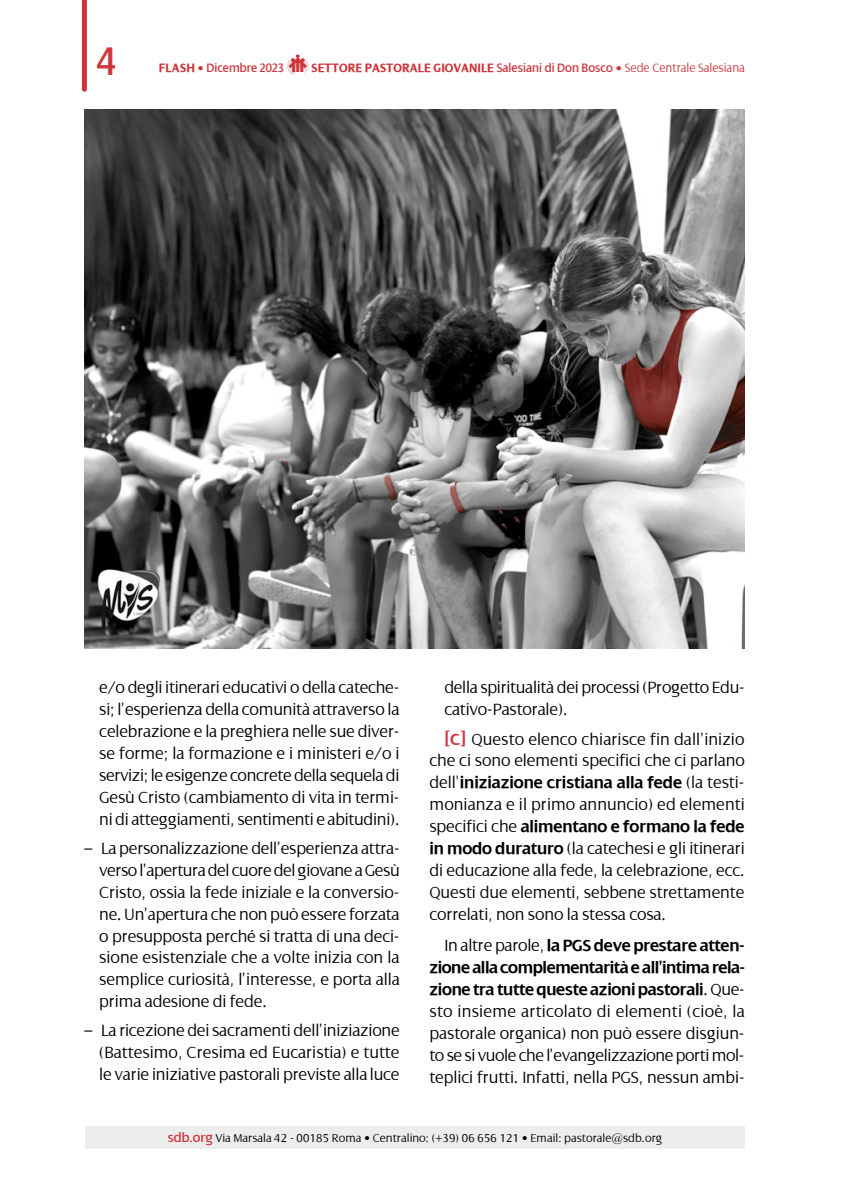
<style>
.page{position:relative;width:844px;height:1191px;background:#fff}
.page>*{position:absolute;margin:0;border:0;box-sizing:border-box;transform-origin:0 0}
.t1{font:42px "Dialog";color:#ce343a;scale:.9 1}
.t2{font:300 17.5px/21.9px "Dialog";letter-spacing:-.01em;color:#000;text-align:justify}
.t3{font:700 13.12px "Dialog";color:#ce343a;scale:.94 1}
.t4{font:13.12px "Dialog";letter-spacing:-.005em;color:#ce343a;scale:.94 1}
.t5{font:300 12.25px "Dialog";color:#000}
.s1{font-weight:700}
.s2{font-weight:400}
.s3{font-weight:300}
.s4{font-weight:400;font-size:21.88px;color:#ce343a}
.s5{font-weight:600}
.s6{font-weight:400;font-size:14px;color:#ce343a}
</style>
<div class="page">
<div style="left:85px;top:1126px;width:659px;height:22px;background:#ededed"></div>
<svg style="left:287px;top:55px;width:21px;height:21px"></svg>
<img style="left:84px;top:109px;width:660px;height:539px">
<div style="left:82px;top:0;width:5px;height:89px;background:#ce343a"></div>
<h1 class="t1" style="left:97px;top:39px;width:23px">4</h1>
<p class="t4" style="left:159px;top:60px;width:135px"><span class="s1">FLASH •</span> Dicembre 2023</p>
<p class="t3" style="left:311px;top:60px;width:462px">SETTORE PASTORALE GIOVANILE <span class="s2">Salesiani di Don Bosco</span> • <span class="s3">Sede Centrale Salesiana</span></p>
<p class="t2" style="left:99px;top:677px;width:302px">e/o degli itinerari educativi o della cateche&shy;si; l’esperienza della comunità attraverso la celebrazione e la preghiera nelle sue diver&shy;se forme; la formazione e i ministeri e/o i servizi; le esigenze concrete della sequela di Gesù Cristo (cambiamento di vita in termi&shy;ni di atteggiamenti, sentimenti e abitudini).</p>
<p class="t2" style="left:99px;top:837px;width:302px;text-indent:-15px">– La personalizzazione dell’esperienza attra&shy;verso l’apertura del cuore del giovane a Gesù Cristo, ossia la fede iniziale e la conversio&shy;ne. Un’apertura che non può essere forzata o presupposta perché si tratta di una deci&shy;sione esistenziale che a volte inizia con la semplice curiosità, l’interesse, e porta alla prima adesione di fede.</p>
<p class="t2" style="left:99px;top:1020px;width:302px;text-indent:-15px">– La ricezione dei sacramenti dell’iniziazione (Battesimo, Cresima ed Eucaristia) e tutte le varie iniziative pastorali previste alla luce</p>
<p class="t2" style="left:444px;top:677px;width:302px">della spiritualità dei processi (Progetto Edu&shy;cativo-Pastorale).</p>
<p class="t2" style="left:429px;top:728px;width:317px;text-indent:15px"><span class="s4">[c]</span> Questo elenco chiarisce fin dall’inizio che ci sono elementi specifici che ci parlano dell’<span class="s5">iniziazione cristiana alla fede</span> (la testi&shy;monianza e il primo annuncio) ed elementi specifici che <span class="s5">alimentano e formano la fede in modo duraturo</span> (la catechesi e gli itinerari di educazione alla fede, la celebrazione, ecc.<br>Questi due elementi, sebbene strettamente correlati, non sono la stessa cosa.</p>
<p class="t2" style="left:429px;top:935px;width:317px;text-indent:15px">In altre parole, <span class="s5">la PGS deve prestare atten&shy;zione alla complementarità e all’intima rela&shy;zione tra tutte queste azioni pastorali</span>. Que&shy;sto insieme articolato di elementi (cioè, la pastorale organica) non può essere disgiun&shy;to se si vuole che l’evangelizzazione porti mol&shy;teplici frutti. Infatti, nella PGS, nessun ambi-</p>
<p class="t5" style="left:168px;top:1131px;width:496px"><span class="s6">sdb.org</span> Via Marsala 42 - 00185 Roma • Centralino: (+39) 06 656 121 • Email: pastorale@sdb.org</p>
</div>
